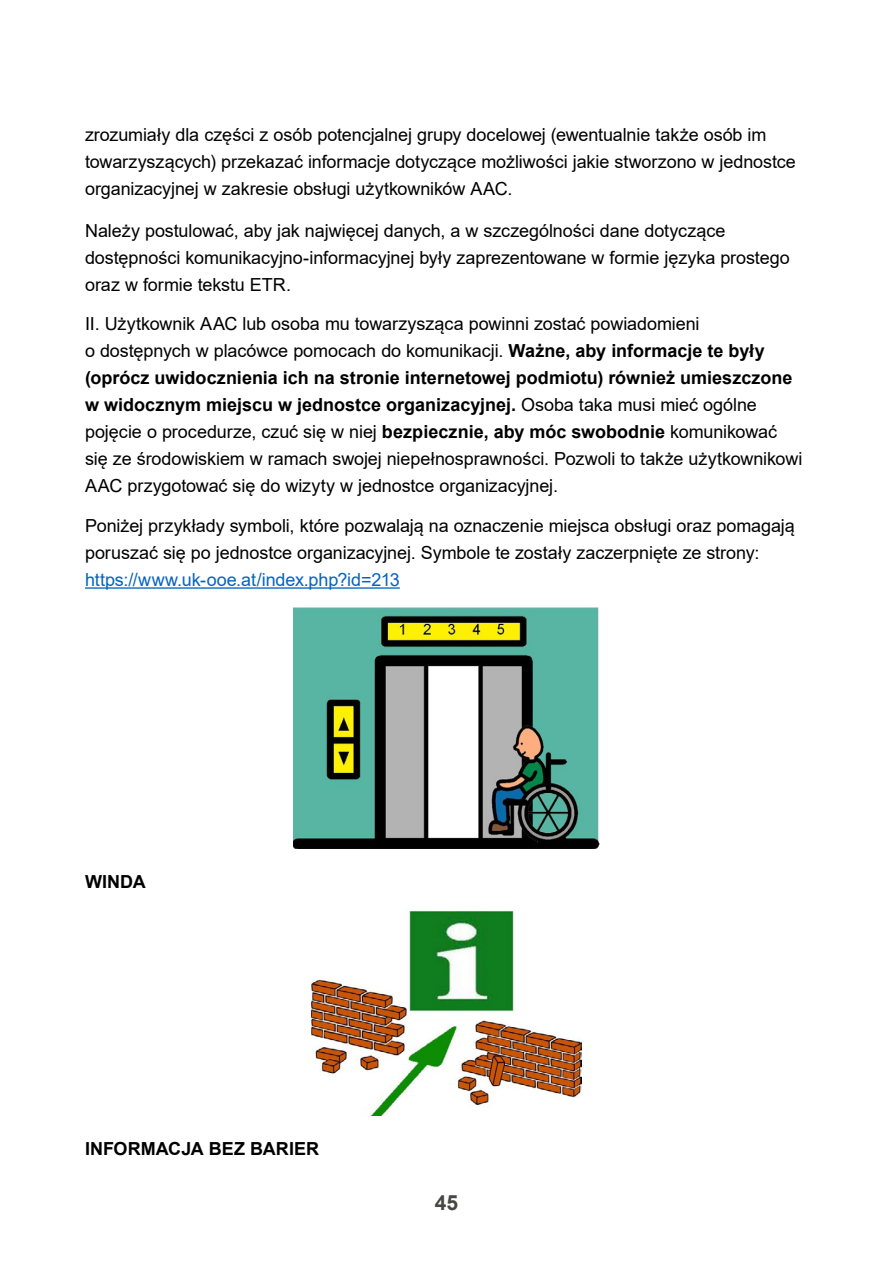
<style>
.page{position:relative;width:893px;height:1263px;background:#fff}
.page>*{position:absolute;margin:0;border:0;box-sizing:border-box;transform-origin:0 0}
.t1{font:700 21px "Arial";color:#474746}
.Tekst_bez_wcięcia{font:18px/27px "Arial";letter-spacing:-.005em;color:#000}
.Tekst_bez_wcięcia-2{font:700 18px "Arial";letter-spacing:.005em;color:#000}
.s1{font-weight:700}
.s2{color:#0563c1}
</style>
<div class="page">
<hr style="left:85px;top:587px;width:315px;height:2px;background:#0563c1">
<img style="left:294px;top:608px;width:305px;height:240px">
<img style="left:312px;top:910px;width:269px;height:205px">
<p class="Tekst_bez_wcięcia" style="left:85px;top:121px;width:712px">zrozumiały dla części z osób potencjalnej grupy docelowej (ewentualnie także osób im towarzyszących) przekazać informacje dotyczące możliwości jakie stworzono w jednostce organizacyjnej w zakresie obsługi użytkowników AAC.</p>
<p class="Tekst_bez_wcięcia" style="left:85px;top:217px;width:706px">Należy postulować, aby jak najwięcej danych, a w szczególności dane dotyczące dostępności komunikacyjno-informacyjnej były zaprezentowane w formie języka prostego oraz w formie tekstu ETR.</p>
<p class="Tekst_bez_wcięcia" style="left:85px;top:310px;width:719px">II. Użytkownik AAC lub osoba mu towarzysząca powinni zostać powiadomieni<br>o dostępnych w placówce pomocach do komunikacji. <span class="s1">Ważne, aby informacje te były (oprócz uwidocznienia ich na stronie internetowej podmiotu) również umieszczone w widocznym miejscu w jednostce organizacyjnej.</span> Osoba taka musi mieć ogólne pojęcie o procedurze, czuć się w niej <span class="s1">bezpiecznie, aby móc swobodnie</span> komunikować się ze środowiskiem w ramach swojej niepełnosprawności. Pozwoli to także użytkownikowi AAC przygotować się do wizyty w jednostce organizacyjnej.</p>
<p class="Tekst_bez_wcięcia" style="left:85px;top:512px;width:711px">Poniżej przykłady symboli, które pozwalają na oznaczenie miejsca obsługi oraz pomagają poruszać się po jednostce organizacyjnej. Symbole te zostały zaczerpnięte ze strony: <span class="s2">https://www.uk-ooe.at/index.php?id=213</span></p>
<p class="Tekst_bez_wcięcia-2" style="left:85px;top:869px;width:62px">WINDA</p>
<p class="Tekst_bez_wcięcia-2" style="left:85px;top:1136px;width:236px">INFORMACJA BEZ BARIER</p>
<p class="t1" style="left:435px;top:1188px;width:25px">45</p>
</div>
